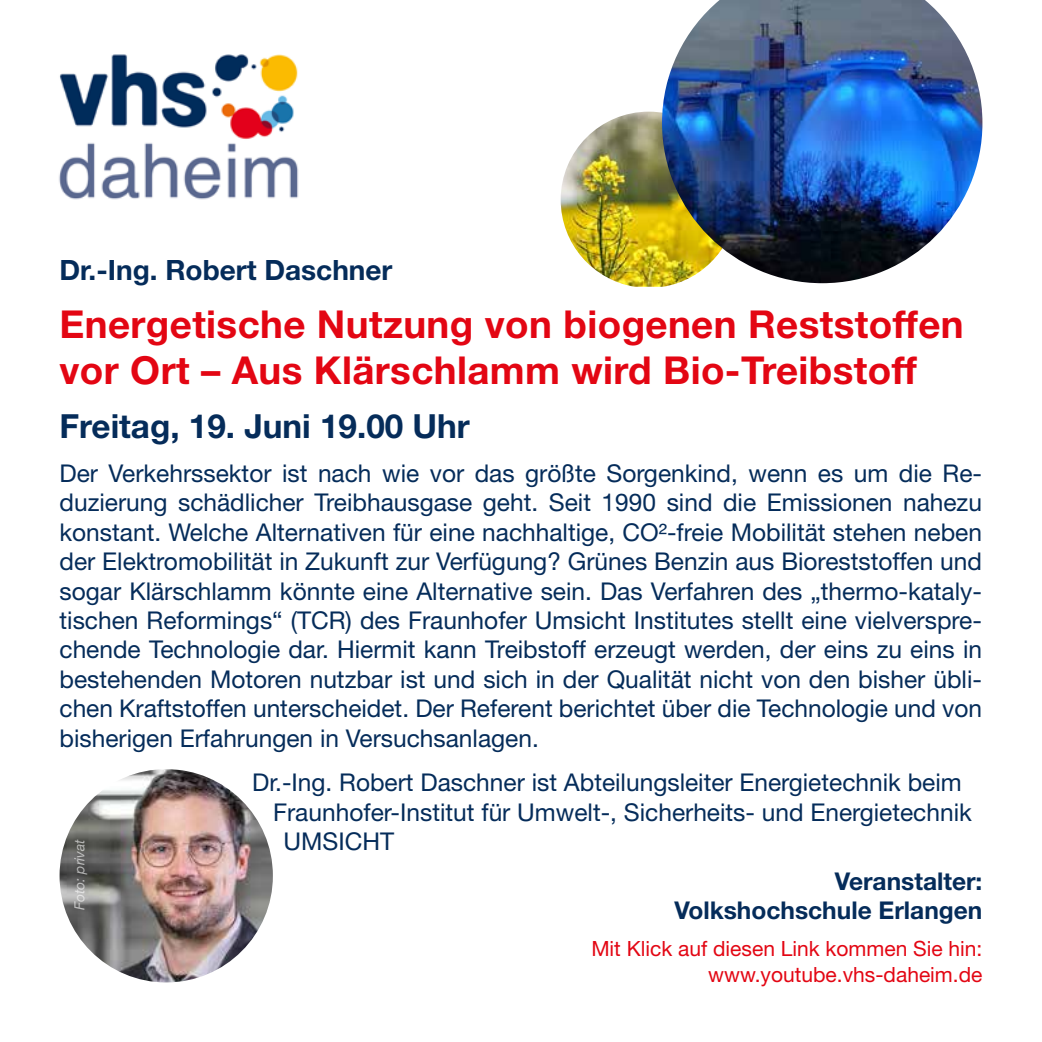
<style>
.page{position:relative;width:1042px;height:1042px;background:#fff}
.page>*{position:absolute;margin:0;border:0;box-sizing:border-box;transform-origin:0 0}
.t1{font:700 38.5px/46.2px "Helvetica Neue LT";letter-spacing:.01em;color:#e30613}
.t2{font:700 33.25px "Helvetica Neue LT";color:#052c5a}
.t3{font:700 28px "Helvetica Neue LT";color:#052c5a}
.t4{font:24.5px/29.4px "Helvetica Neue LT";color:#052c5a;text-align:justify}
.t5{font:700 24.5px/29.4px "Helvetica Neue LT";color:#052c5a;text-align:right}
.t6{font:21px/26.2px "Helvetica Neue LT";color:#e30613;text-align:right}
.t7{font:italic 14px "Helvetica Neue LT";letter-spacing:-.01em;color:#fff}
</style>
<div class="page">
<img style="left:59px;top:54px;width:240px;height:146px">
<img style="left:561px;top:112px;width:117px;height:175px">
<img style="left:60px;top:769px;width:213px;height:213px;border-radius:107px">
<img style="left:662px;top:0;width:320px;height:283px">
<p class="t3" style="left:60px;top:253px;width:334px">Dr.-Ing. Robert Daschner</p>
<h1 class="t1" style="left:60px;top:300px;width:905px">Energetische Nutzung von biogenen Reststoffen vor Ort – Aus Klärschlamm wird Bio-Treibstoff</h1>
<h2 class="t2" style="left:60px;top:405px;width:412px">Freitag, 19. Juni 19.00 Uhr</h2>
<p class="t4" style="left:60px;top:458px;width:924px">Der Verkehrssektor ist nach wie vor das größte Sorgenkind, wenn es um die Re&shy;duzierung schädlicher Treibhausgase geht. Seit 1990 sind die Emissionen nahezu konstant. Welche Alternativen für eine nachhaltige, CO²-freie Mobilität stehen neben der Elektromobilität in Zukunft zur Verfügung? Grünes Benzin aus Bioreststoffen und sogar Klärschlamm könnte eine Alternative sein. Das Verfahren des „thermo-kataly&shy;tischen Reformings“ (TCR) des Fraunhofer Umsicht Institutes stellt eine vielverspre&shy;chende Technologie dar. Hiermit kann Treibstoff erzeugt werden, der eins zu eins in bestehenden Motoren nutzbar ist und sich in der Qualität nicht von den bisher übli&shy;chen Kraftstoffen unterscheidet. Der Referent berichtet über die Technologie und von bisherigen Erfahrungen in Versuchsanlagen.</p>
<p class="t4" style="left:252px;top:768px;width:711px">Dr.-Ing. Robert Daschner ist Abteilungsleiter Energietechnik beim</p>
<p class="t4" style="left:273px;top:797px;width:700px">Fraunhofer-Institut für Umwelt-, Sicherheits- und Energietechnik</p>
<p class="t4" style="left:284px;top:826px;width:112px">UMSICHT</p>
<p class="t7" style="left:71px;top:910px;width:72px;rotate:-90deg">Foto: privat</p>
<p class="t5" style="left:674px;top:865px;width:310px">Veranstalter:<br>Volkshochschule Erlangen</p>
<p class="t6" style="left:591px;top:935px;width:393px">Mit Klick auf diesen Link kommen Sie hin: www.youtube.vhs-daheim.de</p>
</div>
